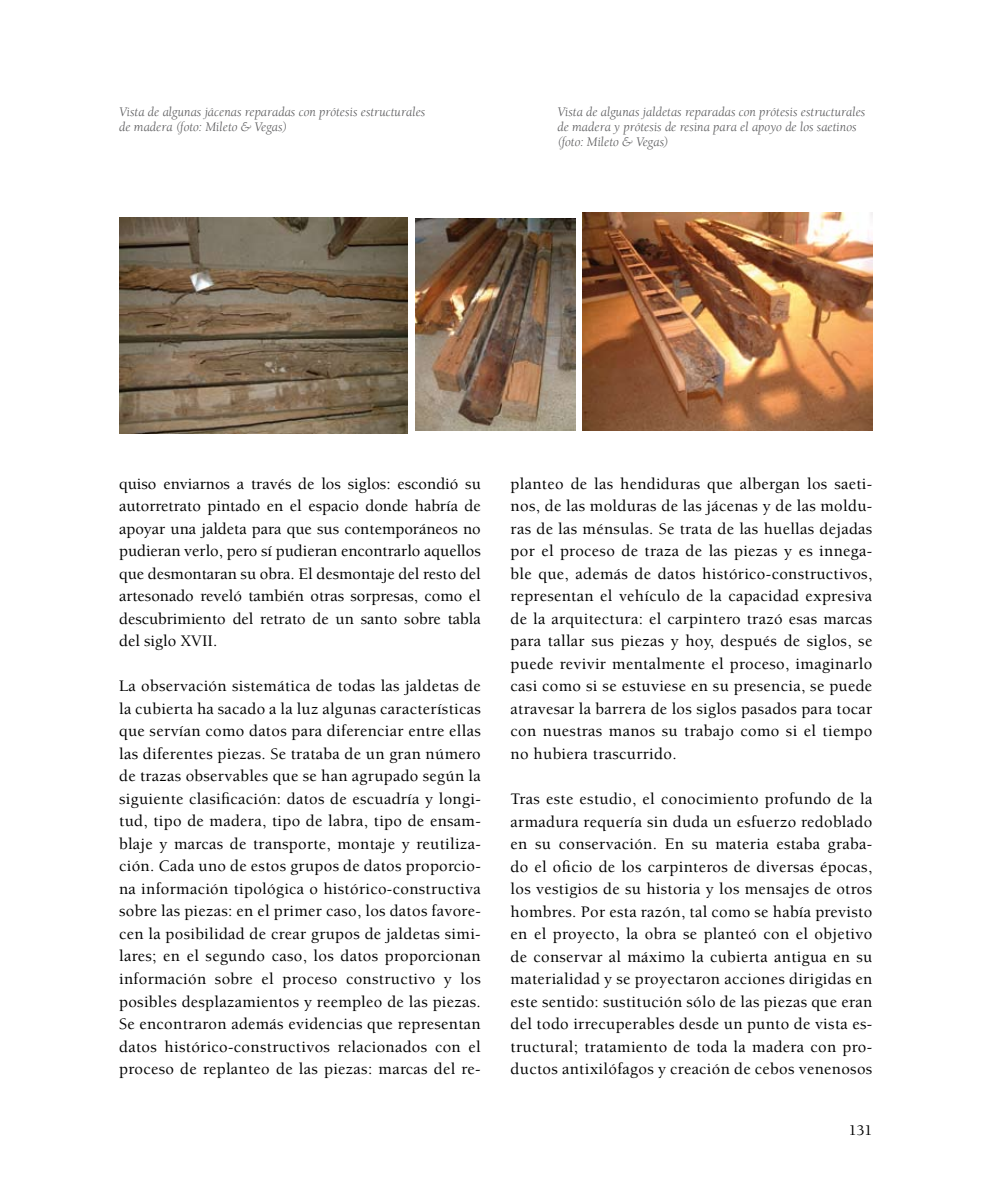
<style>
.page{position:relative;width:1000px;height:1191px;background:#fff}
.page>*{position:absolute;margin:0;border:0;box-sizing:border-box;transform-origin:0 0}
.t1{font:500 16.5px/22.5px "Berkeley";letter-spacing:.02em;color:#000;text-align:justify}
.t2{font:500 15px "Berkeley";color:#000}
.t3{font:italic 13.5px/14.9px "Berkeley";color:#58585a}
</style>
<div class="page">
<img style="left:415px;top:218px;width:160px;height:213px">
<img style="left:582px;top:213px;width:290px;height:217px">
<img style="left:119px;top:217px;width:288px;height:216px">
<p class="t3" style="left:119px;top:105px;width:308px">Vista de algunas jácenas reparadas con prótesis estructurales de madera (foto: Mileto &amp; Vegas)</p>
<p class="t3" style="left:557px;top:105px;width:309px">Vista de algunas jaldetas reparadas con prótesis estructurales de madera y prótesis de resina para el apoyo de los saetinos (foto: Mileto &amp; Vegas)</p>
<p class="t1" style="left:119px;top:472px;width:363px">quiso enviarnos a través de los siglos: escondió su autorretrato pintado en el espacio donde habría de apoyar una jaldeta para que sus contemporáneos no pudieran verlo, pero sí pudieran encontrarlo aquellos que desmontaran su obra. El desmontaje del resto del artesonado reveló también otras sorpresas, como el descubrimiento del retrato de un santo sobre tabla del siglo XVII.</p>
<p class="t1" style="left:119px;top:675px;width:363px">La observación sistemática de todas las jaldetas de la cubierta ha sacado a la luz algunas características que servían como datos para diferenciar entre ellas las diferentes piezas. Se trataba de un gran número de trazas observables que se han agrupado según la siguiente clasificación: datos de escuadría y longi&shy;tud, tipo de madera, tipo de labra, tipo de ensam&shy;blaje y marcas de transporte, montaje y reutiliza&shy;ción. Cada uno de estos grupos de datos proporcio&shy;na información tipológica o histórico-constructiva sobre las piezas: en el primer caso, los datos favore&shy;cen la posibilidad de crear grupos de jaldetas simi&shy;lares; en el segundo caso, los datos proporcionan información sobre el proceso constructivo y los posibles desplazamientos y reempleo de las piezas.<br>Se encontraron además evidencias que representan datos histórico-constructivos relacionados con el proceso de replanteo de las piezas: marcas del re-</p>
<p class="t1" style="left:510px;top:473px;width:363px">planteo de las hendiduras que albergan los saeti&shy;nos, de las molduras de las jácenas y de las moldu&shy;ras de las ménsulas. Se trata de las huellas dejadas por el proceso de traza de las piezas y es innega&shy;ble que, además de datos histórico-constructivos, representan el vehículo de la capacidad expresiva de la arquitectura: el carpintero trazó esas marcas para tallar sus piezas y hoy, después de siglos, se puede revivir mentalmente el proceso, imaginarlo casi como si se estuviese en su presencia, se puede atravesar la barrera de los siglos pasados para tocar con nuestras manos su trabajo como si el tiempo no hubiera trascurrido.</p>
<p class="t1" style="left:510px;top:788px;width:363px">Tras este estudio, el conocimiento profundo de la armadura requería sin duda un esfuerzo redoblado en su conservación. En su materia estaba graba&shy;do el oficio de los carpinteros de diversas épocas, los vestigios de su historia y los mensajes de otros hombres. Por esta razón, tal como se había previsto en el proyecto, la obra se planteó con el objetivo de conservar al máximo la cubierta antigua en su materialidad y se proyectaron acciones dirigidas en este sentido: sustitución sólo de las piezas que eran del todo irrecuperables desde un punto de vista es&shy;tructural; tratamiento de toda la madera con pro&shy;ductos antixilófagos y creación de cebos venenosos</p>
<p class="t2" style="left:848px;top:1122px;width:25px">131</p>
</div>
